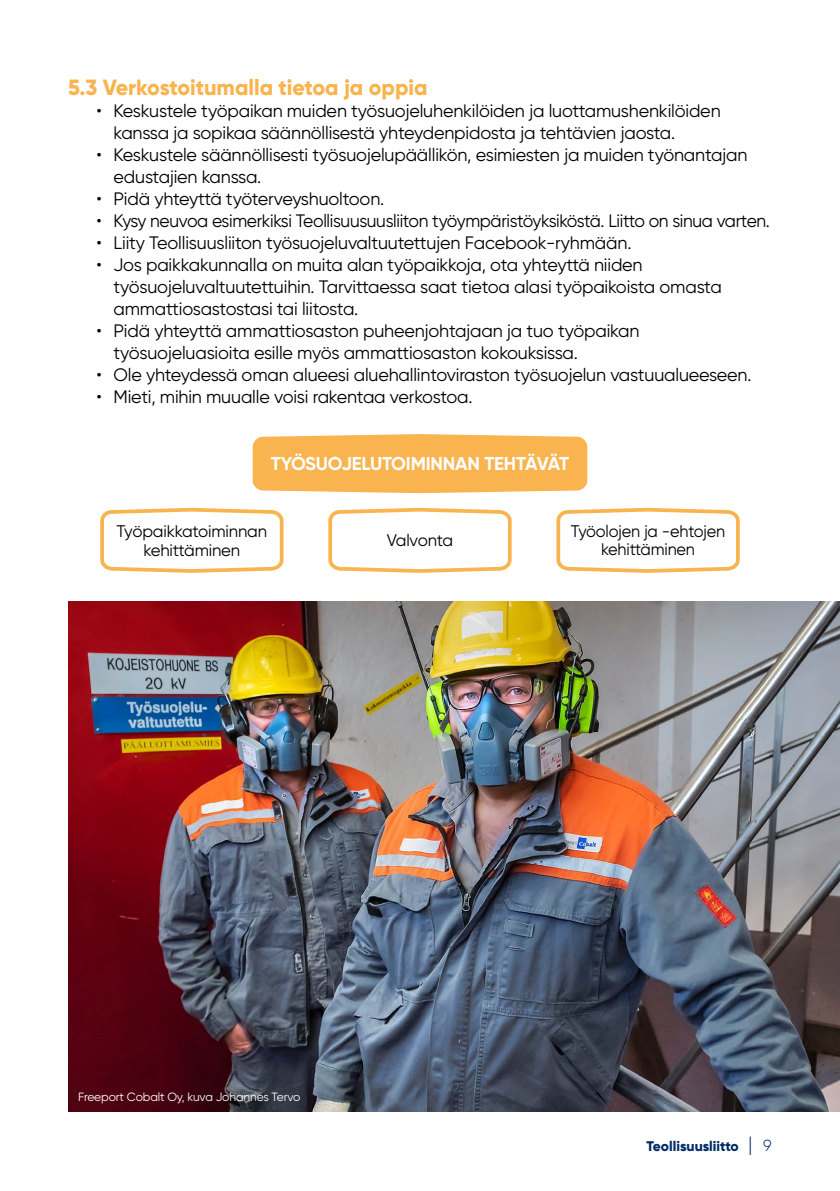
<style>
.page{position:relative;width:840px;height:1191px;background:#fff}
.page>*{position:absolute;margin:0;border:0;box-sizing:border-box;transform-origin:0 0}
.t1{font:800 22px "Gilroy";color:#f9b44f}
.t2{font:700 18.6px "Gilroy";letter-spacing:-.01em;color:#fff}
.t3{font:18px/22px "Gilroy";letter-spacing:-.01em;color:#000}
.t4{font:16.8px/18.6px "Gilroy";letter-spacing:-.01em;color:#000;text-align:center}
.t5{font:800 14px "Gilroy";letter-spacing:-.005em;color:#002d66}
.t6{font:12px "Gilroy";letter-spacing:-.01em;color:#fff}
.s1{font-weight:300;font-size:20px}
.s2{font-weight:300;font-size:16px}
</style>
<div class="page">
<img style="left:68px;top:601px;width:771px;height:510px">
<div style="left:252px;top:437px;width:335px;height:53px;background:#f9b44f;border-radius:11px"></div>
<svg style="left:100px;top:507px;width:184px;height:66px"></svg>
<svg style="left:556px;top:507px;width:184px;height:66px"></svg>
<svg style="left:328px;top:507px;width:184px;height:66px"></svg>
<p class="t1" style="left:68px;top:73px;width:361px">5.3 Verkostoitumalla tietoa ja oppia</p>
<p class="t3" style="left:113px;top:100px;width:608px;text-indent:-17px">• Keskustele työpaikan muiden työsuojeluhenkilöiden ja luottamushenkilöiden kanssa ja sopikaa säännöllisestä yhteydenpidosta ja tehtävien jaosta.</p>
<p class="t3" style="left:113px;top:144px;width:635px;text-indent:-17px">• Keskustele säännöllisesti työsuojelupäällikön, esimiesten ja muiden työnantajan edustajien kanssa.</p>
<p class="t3" style="left:96px;top:188px;width:289px">• Pidä yhteyttä työterveyshuoltoon.</p>
<p class="t3" style="left:96px;top:210px;width:674px">• Kysy neuvoa esimerkiksi Teollisuusuusliiton työympäristöyksiköstä. Liitto on sinua varten.</p>
<p class="t3" style="left:96px;top:232px;width:536px">• Liity Teollisuusliiton työsuojeluvaltuutettujen Facebook-ryhmään.</p>
<p class="t3" style="left:113px;top:254px;width:609px;text-indent:-17px">• Jos paikkakunnalla on muita alan työpaikkoja, ota yhteyttä niiden työsuojeluvaltuutettuihin. Tarvittaessa saat tietoa alasi työpaikoista omasta ammattiosastostasi tai liitosta.</p>
<p class="t3" style="left:113px;top:320px;width:527px;text-indent:-17px">• Pidä yhteyttä ammattiosaston puheenjohtajaan ja tuo työpaikan työsuojeluasioita esille myös ammattiosaston kokouksissa.</p>
<p class="t3" style="left:96px;top:364px;width:656px">• Ole yhteydessä oman alueesi aluehallintoviraston työsuojelun vastuualueeseen.</p>
<p class="t3" style="left:96px;top:386px;width:377px">• Mieti, mihin muualle voisi rakentaa verkostoa.</p>
<p class="t2" style="left:270px;top:451px;width:300px">TYÖSUOJELUTOIMINNAN TEHTÄVÄT</p>
<p class="t4" style="left:116px;top:522px;width:152px">Työpaikkatoiminnan kehittäminen</p>
<p class="t4" style="left:570px;top:521px;width:156px">Työolojen ja -ehtojen kehittäminen</p>
<p class="t4" style="left:386px;top:530px;width:68px">Valvonta</p>
<p class="t6" style="left:78px;top:1089px;width:224px">Freeport Cobalt Oy, kuva Johannes Tervo</p>
<p class="t5" style="left:646px;top:1137px;width:127px">Teollisuusliitto <span class="s1">|</span> <span class="s2">9</span></p>
</div>
